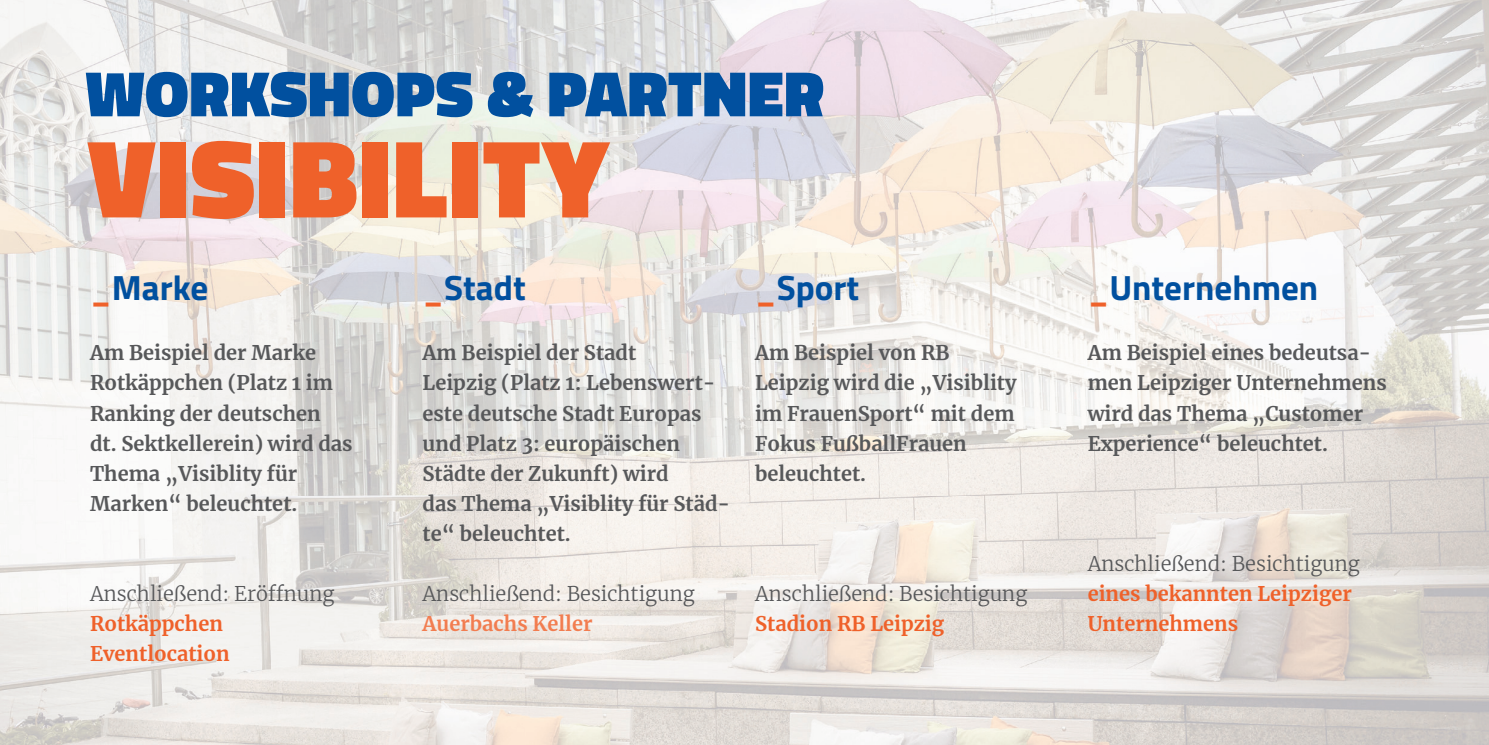
<style>
.page{position:relative;width:1489px;height:745px;background:#fff}
.page>*{position:absolute;margin:0;border:0;box-sizing:border-box;transform-origin:0 0}
.t1{font:900 112px "Titillium Web";letter-spacing:.01em;color:#ef612a}
.t2{font:900 65px "Titillium Web";letter-spacing:.01em;color:#01509f}
.t3{font:700 35px "Titillium Web";color:#01509f}
.t4{font:700 20px/30px "Merriweather";color:#57585a}
.t5{font:300 20px "Merriweather";color:#57585a}
.t6{font:700 20px/30px "Merriweather";color:#ef612a}
.t7{font:700 20px "Merriweather";color:#f27d50}
.s1{color:#ef612a}
</style>
<div class="page">
<img style="left:0;top:0;width:1488px;height:744px">
<h2 class="t2" style="left:85px;top:46px;width:740px">WORKSHOPS &amp; PARTNER</h2>
<h1 class="t1" style="left:88px;top:96px;width:521px">VISIBILITY</h1>
<h3 class="t3" style="left:90px;top:261px;width:120px"><span class="s1">_</span>Marke</h3>
<p class="t4" style="left:90px;top:337px;width:264px">Am Beispiel der Marke<br>Rotkäppchen (Platz 1 im<br>Ranking der deutschen<br>dt. Sektkellerein) wird das<br>Thema „Visiblity für<br>Marken“ beleuchtet.</p>
<p class="t5" style="left:90px;top:579px;width:246px">Anschließend: Eröffnung</p>
<p class="t6" style="left:90px;top:607px;width:141px">Rotkäppchen<br>Eventlocation</p>
<h3 class="t3" style="left:422px;top:261px;width:105px"><span class="s1">_</span>Stadt</h3>
<p class="t4" style="left:422px;top:337px;width:309px">Am Beispiel der Stadt<br>Leipzig (Platz 1: Lebenswert&shy;este deutsche Stadt Europas und Platz 3: europäischen<br>Städte der Zukunft) wird<br>das Thema „Visiblity für Städ&shy;te“ beleuchtet.</p>
<p class="t5" style="left:422px;top:579px;width:274px">Anschließend: Besichtigung</p>
<p class="t7" style="left:422px;top:609px;width:171px">Auerbachs Keller</p>
<h3 class="t3" style="left:755px;top:261px;width:106px"><span class="s1">_</span>Sport</h3>
<p class="t4" style="left:755px;top:337px;width:263px">Am Beispiel von RB<br>Leipzig wird die „Visiblity im FrauenSport“ mit dem<br>Fokus FußballFrauen beleuchtet.</p>
<p class="t5" style="left:755px;top:579px;width:274px">Anschließend: Besichtigung</p>
<p class="t6" style="left:755px;top:607px;width:191px">Stadion RB Leipzig</p>
<h3 class="t3" style="left:1087px;top:261px;width:232px"><span class="s1">_</span> Unternehmen</h3>
<p class="t4" style="left:1087px;top:337px;width:301px">Am Beispiel eines bedeutsa&shy;men Leipziger Unternehmens wird das Thema „Customer<br>Experience“ beleuchtet.</p>
<p class="t5" style="left:1087px;top:549px;width:274px">Anschließend: Besichtigung</p>
<p class="t6" style="left:1087px;top:577px;width:266px">eines bekannten Leipziger<br>Unternehmens</p>
</div>
